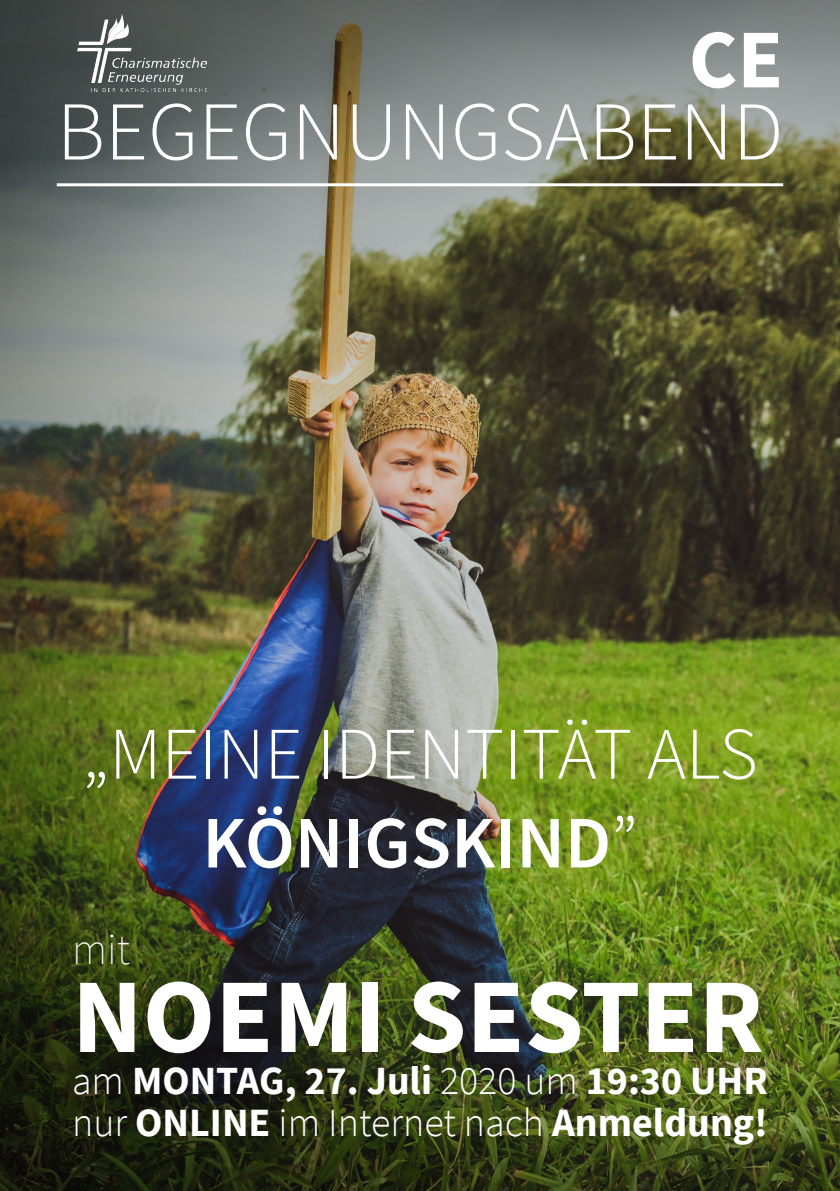
<style>
.page{position:relative;width:840px;height:1191px;background:#fff}
.page>*{position:absolute;margin:0;border:0;box-sizing:border-box;transform-origin:0 0}
.t1{font:700 106px "Source Sans Pro";color:#fff}
.t2{font:300 83.6px "Source Sans Pro";color:#fff}
.t3{font:700 83.6px "Source Sans Pro";color:#fff}
.t4{font:300 74px/88.8px "Source Sans Pro";color:#fff;text-align:center}
.t5{font:200 43.4px "Source Sans Pro";color:#fff}
.t6{font:300 40px "Source Sans Pro";color:#fff}
.t7{font:700 39.8px "Source Sans Pro";color:#fff}
.s1{font-weight:600}
.s2{font-weight:300}
.s3{font-weight:700}
</style>
<div class="page">
<img style="left:0;top:0;width:839px;height:1191px">
<hr style="left:57px;top:183px;width:725px;height:3px;background:#fff">
<img style="left:78px;top:13px;width:128px;height:79px">
<p class="t3" style="left:688px;top:3px;width:96px">CE</p>
<p class="t2" style="left:57px;top:80px;width:727px">BEGEGNUNGSABEND</p>
<p class="t4" style="left:82px;top:709px;width:676px">„MEINE IDENTITÄT ALS<br><span class="s1">KÖNIGSKIND</span>”</p>
<p class="t5" style="left:72px;top:923px;width:59px">mit</p>
<p class="t1" style="left:72px;top:945px;width:692px">NOEMI SESTER</p>
<p class="t7" style="left:72px;top:1054px;width:697px"><span class="s2">am</span> MONTAG, 27. Juli <span class="s2">2020 um</span> 19:30 UHR</p>
<p class="t6" style="left:72px;top:1098px;width:697px">nur <span class="s3">ONLINE</span> im Internet nach <span class="s3">Anmeldung!</span></p>
</div>
